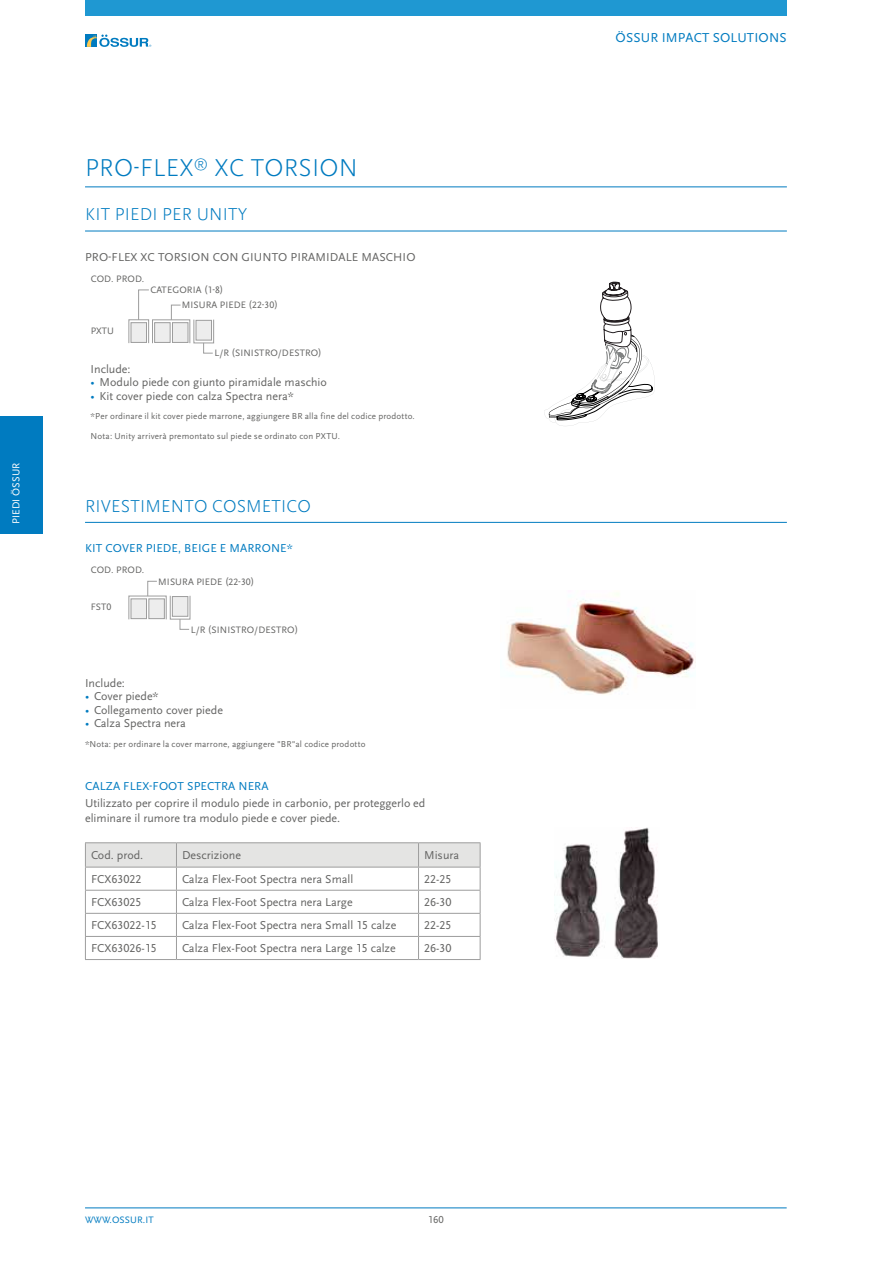
<style>
.page{position:relative;width:893px;height:1263px;background:#fff}
.page>*{position:absolute;margin:0;border:0;box-sizing:border-box;transform-origin:0 0}
.t1{font:300 25.5px "Scala Sans OT";letter-spacing:.01em;color:#007bc0}
.t2{font:300 18px "Scala Sans OT";letter-spacing:.01em;color:#007bc0}
.t3{font:13.5px "Scala Sans OT";letter-spacing:.01em;color:#007bc0}
.t4{font:12px/15px "Scala Sans OT";color:#646463}
.t5{font:12px "Scala Sans OT";letter-spacing:.01em;color:#007bc0}
.t6{font:10.5px "Scala Sans OT";letter-spacing:.01em;color:#fff}
.t7{font:10.5px "Scala Sans OT";color:#646463}
.t8{font:9.75px "Scala Sans OT";letter-spacing:.01em;color:#646463}
.t9{font:9.75px "Scala Sans OT";letter-spacing:.01em;color:#007bc0}
.t10{font:9px/19.6px "Scala Sans OT";letter-spacing:.015em;color:#646463}
.s1{color:#007bc0}
</style>
<div class="page">
<hr style="left:85px;top:1207px;width:702px;height:1px;background:#007bc0">
<div style="left:0;top:417px;width:43px;height:117px;background:#007bc0"></div>
<hr style="left:85px;top:187px;width:702px;height:1px;background:#007bc0">
<hr style="left:85px;top:231px;width:702px;height:1px;background:#007bc0">
<hr style="left:85px;top:522px;width:702px;height:1px;background:#007bc0">
<div style="left:152px;top:320px;width:38px;height:23px;border:1px solid #9d9d9d"></div>
<div style="left:154px;top:322px;width:16px;height:21px;background:#ededed;border:1px solid #9d9d9d"></div>
<div style="left:172px;top:322px;width:16px;height:21px;background:#ededed;border:1px solid #9d9d9d"></div>
<svg style="left:171px;top:305px;width:10px;height:15px"></svg>
<svg style="left:203px;top:343px;width:10px;height:10px"></svg>
<div style="left:194px;top:319px;width:20px;height:24px;border:1px solid #9d9d9d"></div>
<div style="left:196px;top:320px;width:16px;height:20px;background:#ededed;border:1px solid #9d9d9d"></div>
<svg style="left:138px;top:290px;width:11px;height:30px"></svg>
<div style="left:129px;top:320px;width:20px;height:23px;border:1px solid #9d9d9d"></div>
<div style="left:131px;top:322px;width:16px;height:21px;background:#ededed;border:1px solid #9d9d9d"></div>
<div style="left:129px;top:596px;width:37px;height:23px;border:1px solid #9d9d9d"></div>
<div style="left:131px;top:599px;width:16px;height:20px;background:#ededed;border:1px solid #9d9d9d"></div>
<div style="left:149px;top:599px;width:16px;height:20px;background:#ededed;border:1px solid #9d9d9d"></div>
<svg style="left:147px;top:581px;width:10px;height:15px"></svg>
<svg style="left:180px;top:619px;width:9px;height:11px"></svg>
<div style="left:170px;top:596px;width:20px;height:23px;border:1px solid #9d9d9d"></div>
<div style="left:172px;top:596px;width:16px;height:20px;background:#ededed;border:1px solid #9d9d9d"></div>
<hr style="left:85px;top:842px;width:91px;height:1px;background:#9d9d9d">
<hr style="left:176px;top:842px;width:242px;height:1px;background:#9d9d9d">
<hr style="left:418px;top:842px;width:62px;height:1px;background:#9d9d9d">
<svg style="left:85px;top:843px;width:396px;height:116px"></svg>
<hr style="left:85px;top:959px;width:91px;height:1px;background:#9d9d9d">
<hr style="left:176px;top:959px;width:242px;height:1px;background:#9d9d9d">
<hr style="left:418px;top:959px;width:62px;height:1px;background:#9d9d9d">
<img style="left:507px;top:593px;width:188px;height:102px">
<img style="left:554px;top:827px;width:104px;height:132px">
<svg style="left:544px;top:282px;width:111px;height:144px"></svg>
<div style="left:85px;top:0;width:702px;height:16px;background:#1f98d2"></div>
<svg style="left:85px;top:34px;width:12px;height:13px"></svg>
<svg style="left:87px;top:35px;width:64px;height:12px"></svg>
<p class="t6" style="left:10px;top:524px;width:63px;rotate:-90deg">PIEDI ÖSSUR</p>
<h1 class="t1" style="left:85px;top:154px;width:274px">PRO-FLEX<sup>®</sup> XC TORSION</h1>
<h2 class="t2" style="left:85px;top:205px;width:164px">KIT PIEDI PER UNITY</h2>
<p class="t4" style="left:85px;top:250px;width:332px">PRO-FLEX XC TORSION CON GIUNTO PIRAMIDALE MASCHIO</p>
<p class="t8" style="left:91px;top:273px;width:55px">COD. PROD.</p>
<p class="t8" style="left:150px;top:285px;width:75px">CATEGORIA (1-8)</p>
<p class="t8" style="left:91px;top:326px;width:25px">PXTU</p>
<p class="t8" style="left:182px;top:300px;width:97px">MISURA PIEDE (22-30)</p>
<p class="t8" style="left:214px;top:348px;width:109px">L/R (SINISTRO/DESTRO)</p>
<p class="t4" style="left:91px;top:361px;width:41px">Include:</p>
<p class="t4" style="left:91px;top:375px;width:238px"><span class="s1">•</span> Modulo piede con giunto piramidale maschio</p>
<p class="t4" style="left:91px;top:388px;width:205px"><span class="s1">•</span> Kit cover piede con calza Spectra nera*</p>
<p class="t10" style="left:91px;top:407px;width:326px">*Per ordinare il kit cover piede marrone, aggiungere BR alla fine del codice prodotto.<br>Nota: Unity arriverà premontato sul piede se ordinato con PXTU.</p>
<h2 class="t2" style="left:85px;top:496px;width:227px">RIVESTIMENTO COSMETICO</h2>
<p class="t5" style="left:85px;top:542px;width:209px">KIT COVER PIEDE, BEIGE E MARRONE*</p>
<p class="t8" style="left:91px;top:564px;width:55px">COD. PROD.</p>
<p class="t8" style="left:91px;top:602px;width:22px">FST0</p>
<p class="t8" style="left:158px;top:576px;width:97px">MISURA PIEDE (22-30)</p>
<p class="t8" style="left:191px;top:624px;width:109px">L/R (SINISTRO/DESTRO)</p>
<p class="t4" style="left:85px;top:675px;width:41px">Include:</p>
<p class="t4" style="left:85px;top:689px;width:75px"><span class="s1">•</span> Cover piede*</p>
<p class="t4" style="left:85px;top:702px;width:139px"><span class="s1">•</span> Collegamento cover piede</p>
<p class="t4" style="left:85px;top:716px;width:102px"><span class="s1">•</span> Calza Spectra nera</p>
<p class="t10" style="left:85px;top:734px;width:282px">*Nota: per ordinare la cover marrone, aggiungere "BR"al codice prodotto</p>
<p class="t5" style="left:85px;top:779px;width:185px">CALZA FLEX-FOOT SPECTRA NERA</p>
<p class="t4" style="left:85px;top:796px;width:342px">Utilizzato per coprire il modulo piede in carbonio, per proteggerlo ed eliminare il rumore tra modulo piede e cover piede.</p>
<p class="t4" style="left:91px;top:848px;width:54px">Cod. prod.</p>
<p class="t4" style="left:182px;top:848px;width:60px">Descrizione</p>
<p class="t4" style="left:424px;top:848px;width:37px">Misura</p>
<p class="t4" style="left:91px;top:872px;width:52px">FCX63022</p>
<p class="t4" style="left:182px;top:872px;width:173px">Calza Flex-Foot Spectra nera Small</p>
<p class="t4" style="left:424px;top:872px;width:29px">22-25</p>
<p class="t4" style="left:91px;top:895px;width:52px">FCX63025</p>
<p class="t4" style="left:182px;top:895px;width:172px">Calza Flex-Foot Spectra nera Large</p>
<p class="t4" style="left:424px;top:895px;width:29px">26-30</p>
<p class="t4" style="left:91px;top:918px;width:67px">FCX63022-15</p>
<p class="t4" style="left:182px;top:918px;width:216px">Calza Flex-Foot Spectra nera Small 15 calze</p>
<p class="t4" style="left:424px;top:918px;width:29px">22-25</p>
<p class="t4" style="left:91px;top:941px;width:67px">FCX63026-15</p>
<p class="t4" style="left:182px;top:941px;width:215px">Calza Flex-Foot Spectra nera Large 15 calze</p>
<p class="t4" style="left:424px;top:941px;width:29px">26-30</p>
<p class="t9" style="left:85px;top:1214px;width:70px">WWW.OSSUR.IT</p>
<p class="t7" style="left:428px;top:1214px;width:17px">160</p>
<p class="t3" style="left:616px;top:31px;width:172px">ÖSSUR IMPACT SOLUTIONS</p>
</div>
